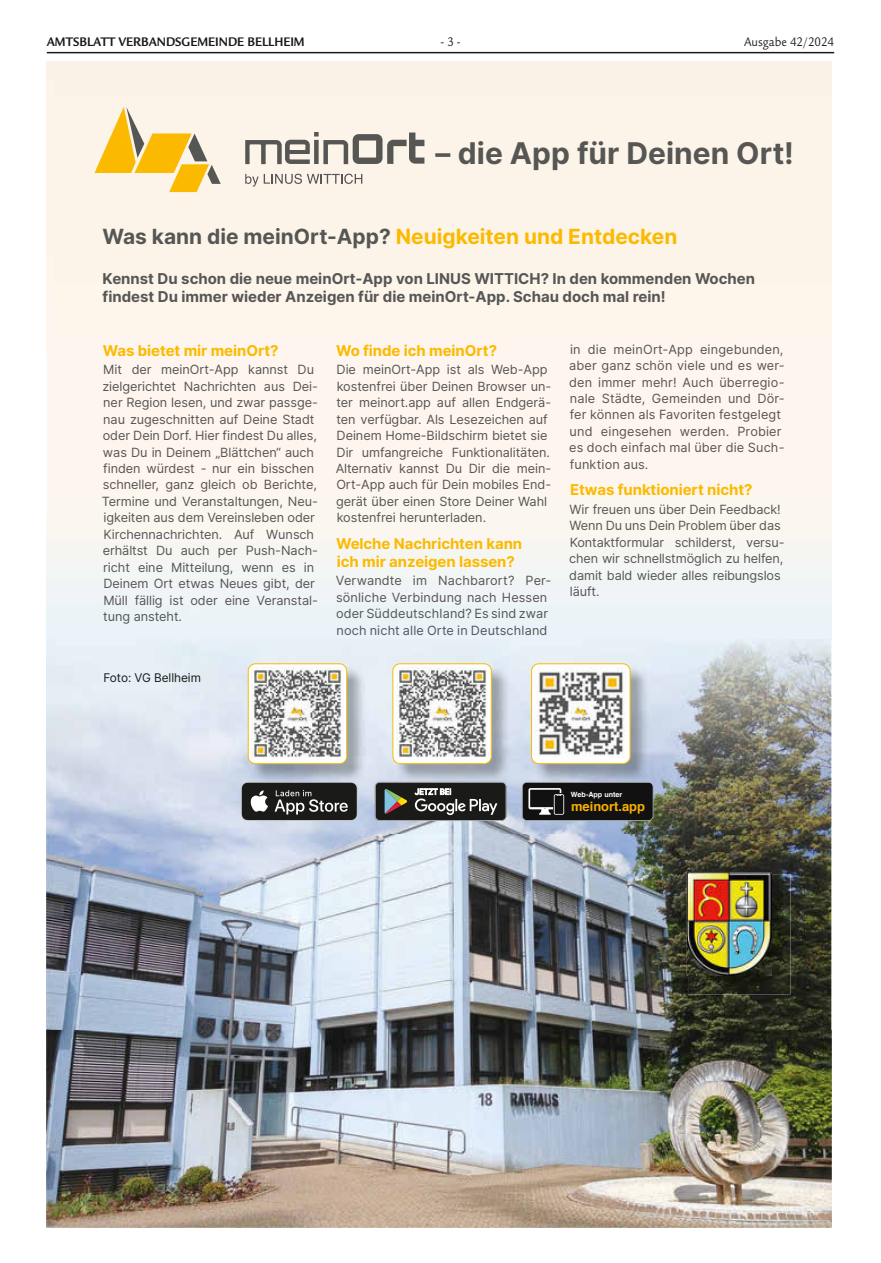
<style>
.page{position:relative;width:881px;height:1263px;background:#fff}
.page>*{position:absolute;margin:0;border:0;box-sizing:border-box;transform-origin:0 0}
.t1{font:700 29.85px "Inter";color:#565655}
.t2{font:700 21px "Inter";color:#fbba00}
.t3{font:700 15px/18px "Inter";color:#565655}
.t4{font:700 15px/18px "Inter";letter-spacing:-.005em;color:#fbba00}
.t5{font:700 13.5px "Legacy Sans LT";color:#1a1a18;scale:.9 1}
.t6{font:13.5px "Legacy Sans LT";color:#1a1a18;scale:.9 1}
.t7{font:700 12.9px "Helvetica";color:#f9b101}
.t8{font:12.75px/16.5px "Inter";letter-spacing:-.005em;color:#565655}
.t9{font:12px "Inter";letter-spacing:-.005em;color:#1a1a18}
.t10{font:700 7.2px "Helvetica";color:#fff}
.s1{color:#565655}
</style>
<div class="page">
<hr style="left:47px;top:52px;width:786px;height:1px;background:#1a1a18">
<img style="left:47px;top:517px;width:784px;height:710px">
<svg style="left:245px;top:132px;width:179px;height:32px;background:#b9b4ad"></svg>
<svg style="left:94px;top:107px;width:127px;height:85px;background:#f1d690"></svg>
<svg style="left:245px;top:174px;width:117px;height:13px;background:#d3cdc5"></svg>
<img style="left:250px;top:665px;width:116px;height:118px">
<div style="left:248px;top:664px;width:98px;height:100px;background:#fff;border-radius:7px"></div>
<img style="left:251px;top:667px;width:91px;height:91px">
<div style="left:248px;top:663px;width:99px;height:101px;border:1px solid #fbba00;border-radius:7px"></div>
<img style="left:394px;top:665px;width:116px;height:118px">
<div style="left:392px;top:664px;width:99px;height:100px;background:#fff;border-radius:7px"></div>
<img style="left:396px;top:667px;width:91px;height:91px">
<div style="left:392px;top:663px;width:99px;height:101px;border:1px solid #fbba00;border-radius:7px"></div>
<img style="left:533px;top:665px;width:116px;height:117px">
<div style="left:531px;top:664px;width:98px;height:100px;background:#fff;border-radius:7px"></div>
<img style="left:536px;top:667px;width:90px;height:90px">
<div style="left:531px;top:663px;width:99px;height:101px;border:1px solid #fbba00;border-radius:7px"></div>
<svg style="left:241px;top:782px;width:116px;height:39px;background:#434342"></svg>
<svg style="left:375px;top:782px;width:131px;height:39px;background:#434440"></svg>
<svg style="left:521px;top:782px;width:132px;height:39px;background:#252526"></svg>
<img style="left:688px;top:874px;width:102px;height:120px">
<img style="left:686px;top:872px;width:85px;height:103px">
<img style="left:688px;top:874px;width:83px;height:101px">
<p class="t5" style="left:47px;top:34px;width:288px">AMTSBLATT VERBANDSGEMEINDE BELLHEIM</p>
<p class="t6" style="left:440px;top:34px;width:24px">- 3 -</p>
<p class="t6" style="left:744px;top:34px;width:101px">Ausgabe 42/2024</p>
<h1 class="t1" style="left:435px;top:131px;width:360px">– die App für Deinen Ort!</h1>
<h2 class="t2" style="left:103px;top:221px;width:576px"><span class="s1">Was kann die meinOrt-App?</span> Neuigkeiten und Entdecken</h2>
<p class="t3" style="left:103px;top:269px;width:653px">Kennst Du schon die neue meinOrt-App von LINUS WITTICH? In den kommenden Wochen findest Du immer wieder Anzeigen für die meinOrt-App. Schau doch mal rein!</p>
<p class="t4" style="left:103px;top:341px;width:177px">Was bietet mir meinOrt?</p>
<p class="t8" style="left:102px;top:361px;width:218px">Mit der meinOrt-App kannst Du zielgerichtet Nachrichten aus Dei&shy;ner Region lesen, und zwar passge&shy;nau zugeschnitten auf Deine Stadt oder Dein Dorf. Hier findest Du alles, was Du in Deinem „Blättchen“ auch finden würdest - nur ein bisschen schneller, ganz gleich ob Berichte,<br>Termine und Veranstaltungen, Neu&shy;igkeiten aus dem Vereinsleben oder<br>Kirchennachrichten. Auf Wunsch erhältst Du auch per Push-Nach&shy;richt eine Mitteilung, wenn es in<br>Deinem Ort etwas Neues gibt, der<br>Müll fällig ist oder eine Veranstal&shy;tung ansteht.</p>
<p class="t9" style="left:103px;top:669px;width:99px">Foto: VG Bellheim</p>
<p class="t4" style="left:336px;top:341px;width:162px">Wo finde ich meinOrt?</p>
<p class="t8" style="left:335px;top:361px;width:217px">Die meinOrt-App ist als Web-App kostenfrei über Deinen Browser un&shy;ter meinort.app auf allen Endgerä&shy;ten verfügbar. Als Lesezeichen auf Deinem Home-Bildschirm bietet sie Dir umfangreiche Funktionalitäten.<br>Alternativ kannst Du Dir die mein-Ort-App auch für Dein mobiles End&shy;gerät über einen Store Deiner Wahl kostenfrei herunterladen.</p>
<p class="t4" style="left:336px;top:534px;width:187px">Welche Nachrichten kann ich mir anzeigen lassen?</p>
<p class="t8" style="left:336px;top:572px;width:217px">Verwandte im Nachbarort? Per&shy;sönliche Verbindung nach Hessen oder Süddeutschland? Es sind zwar noch nicht alle Orte in Deutschland</p>
<p class="t8" style="left:569px;top:340px;width:217px">in die meinOrt-App eingebunden, aber ganz schön viele und es wer&shy;den immer mehr! Auch überregio&shy;nale Städte, Gemeinden und Dör&shy;fer können als Favoriten festgelegt und eingesehen werden. Probier es doch einfach mal über die Such&shy;funktion aus.</p>
<p class="t4" style="left:569px;top:480px;width:184px">Etwas funktioniert nicht?</p>
<p class="t8" style="left:569px;top:501px;width:217px">Wir freuen uns über Dein Feedback!<br>Wenn Du uns Dein Problem über das<br>Kontaktformular schilderst, versu&shy;chen wir schnellstmöglich zu helfen, damit bald wieder alles reibungslos läuft.</p>
<p class="t10" style="left:570px;top:788px;width:53px">Web-App unter</p>
<p class="t7" style="left:571px;top:796px;width:75px">meinort.app</p>
</div>
